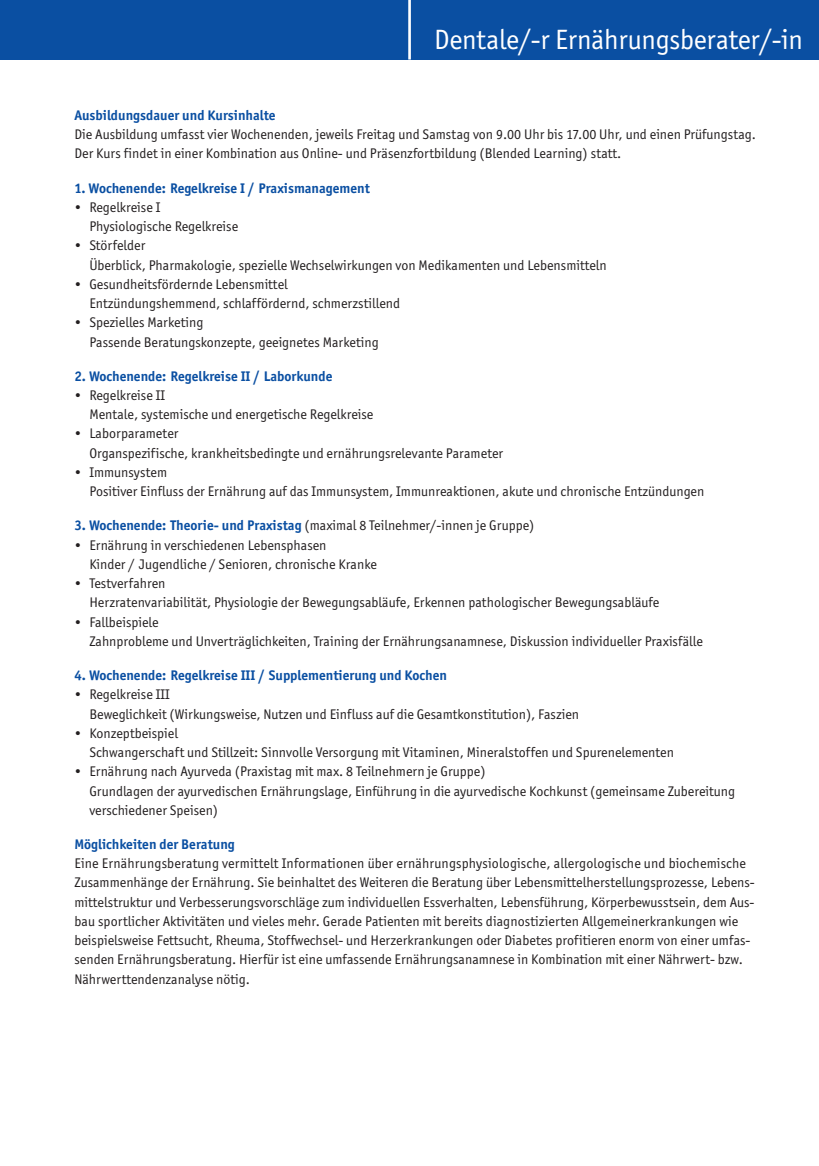
<style>
.page{position:relative;width:819px;height:1166px;background:#fff}
.page>*{position:absolute;margin:0;border:0;box-sizing:border-box;transform-origin:0 0}
.t1{font:28px "Officina San ITC";letter-spacing:-.01em;color:#fff}
.t2{font:14px/19.2px "Officina San ITC";color:#231f20}
.t3{font:700 14px "Officina San ITC";color:#0a4fa2}
.s1{font-weight:700;color:#0a4fa2}
</style>
<div class="page">
<div style="left:0;top:0;width:819px;height:60px;background:#0a4fa2"></div>
<hr style="left:408px;top:0;width:3px;height:60px;background:#fff">
<h1 class="t1" style="left:434px;top:23px;width:370px">Dentale/-r Ernährungsberater/-in</h1>
<p class="t3" style="left:74px;top:110px;width:202px">Ausbildungsdauer und Kursinhalte</p>
<p class="t2" style="left:74px;top:125px;width:683px">Die Ausbildung umfasst vier Wochenenden, jeweils Freitag und Samstag von 9.00 Uhr bis 17.00 Uhr, und einen Prüfungstag.<br>Der Kurs findet in einer Kombination aus Online- und Präsenzfortbildung (Blended Learning) statt.</p>
<p class="t3" style="left:74px;top:183px;width:297px">1. Wochenende: Regelkreise I / Praxismanagement</p>
<p class="t2" style="left:89px;top:197px;width:150px;text-indent:-15px">• Regelkreise I<br>Physiologische Regelkreise</p>
<p class="t2" style="left:89px;top:236px;width:519px;text-indent:-15px">• Störfelder<br>Überblick, Pharmakologie, spezielle Wechselwirkungen von Medikamenten und Lebensmitteln</p>
<p class="t2" style="left:89px;top:274px;width:312px;text-indent:-15px">• Gesundheitsfördernde Lebensmittel<br>Entzündungshemmend, schlaffördernd, schmerzstillend</p>
<p class="t2" style="left:89px;top:313px;width:291px;text-indent:-15px">• Spezielles Marketing<br>Passende Beratungskonzepte, geeignetes Marketing</p>
<p class="t3" style="left:74px;top:371px;width:259px">2. Wochenende: Regelkreise II / Laborkunde</p>
<p class="t2" style="left:89px;top:385px;width:285px;text-indent:-15px">• Regelkreise II<br>Mentale, systemische und energetische Regelkreise</p>
<p class="t2" style="left:89px;top:424px;width:415px;text-indent:-15px">• Laborparameter<br>Organspezifische, krankheitsbedingte und ernährungsrelevante Parameter</p>
<p class="t2" style="left:89px;top:462px;width:616px;text-indent:-15px">• Immunsystem<br>Positiver Einfluss der Ernährung auf das Immunsystem, Immunreaktionen, akute und chronische Entzündungen</p>
<p class="t2" style="left:74px;top:516px;width:461px"><span class="s1">3. Wochenende: Theorie- und Praxistag</span> (maximal 8 Teilnehmer/-innen je Gruppe)</p>
<p class="t2" style="left:89px;top:535px;width:289px;text-indent:-15px">• Ernährung in verschiedenen Lebensphasen<br>Kinder / Jugendliche / Senioren, chronische Kranke</p>
<p class="t2" style="left:89px;top:574px;width:571px;text-indent:-15px">• Testverfahren<br>Herzratenvariabilität, Physiologie der Bewegungsabläufe, Erkennen pathologischer Bewegungsabläufe</p>
<p class="t2" style="left:89px;top:612px;width:615px;text-indent:-15px">• Fallbeispiele<br>Zahnprobleme und Unverträglichkeiten, Training der Ernährungsanamnese, Diskussion individueller Praxisfälle</p>
<p class="t3" style="left:74px;top:670px;width:374px">4. Wochenende: Regelkreise III / Supplementierung und Kochen</p>
<p class="t2" style="left:89px;top:685px;width:491px;text-indent:-15px">• Regelkreise III<br>Beweglichkeit (Wirkungsweise, Nutzen und Einfluss auf die Gesamtkonstitution), Faszien</p>
<p class="t2" style="left:89px;top:723px;width:586px;text-indent:-15px">• Konzeptbeispiel<br>Schwangerschaft und Stillzeit: Sinnvolle Versorgung mit Vitaminen, Mineralstoffen und Spurenelementen</p>
<p class="t2" style="left:89px;top:762px;width:647px;text-indent:-15px">• Ernährung nach Ayurveda (Praxistag mit max. 8 Teilnehmern je Gruppe)<br>Grundlagen der ayurvedischen Ernährungslage, Einführung in die ayurvedische Kochkunst (gemeinsame Zubereitung verschiedener Speisen)</p>
<p class="t3" style="left:74px;top:839px;width:162px">Möglichkeiten der Beratung</p>
<p class="t2" style="left:74px;top:854px;width:681px">Eine Ernährungsberatung vermittelt Informationen über ernährungsphysiologische, allergologische und biochemische Zusammenhänge der Ernährung. Sie beinhaltet des Weiteren die Beratung über Lebensmittelherstellungsprozesse, Lebens&shy;mittelstruktur und Verbesserungsvorschläge zum individuellen Essverhalten, Lebensführung, Körperbewusstsein, dem Aus&shy;bau sportlicher Aktivitäten und vieles mehr. Gerade Patienten mit bereits diagnostizierten Allgemeinerkrankungen wie beispielsweise Fettsucht, Rheuma, Stoffwechsel- und Herzerkrankungen oder Diabetes profitieren enorm von einer umfas&shy;senden Ernährungsberatung. Hierfür ist eine umfassende Ernährungsanamnese in Kombination mit einer Nährwert- bzw.<br>Nährwerttendenzanalyse nötig.</p>
</div>
